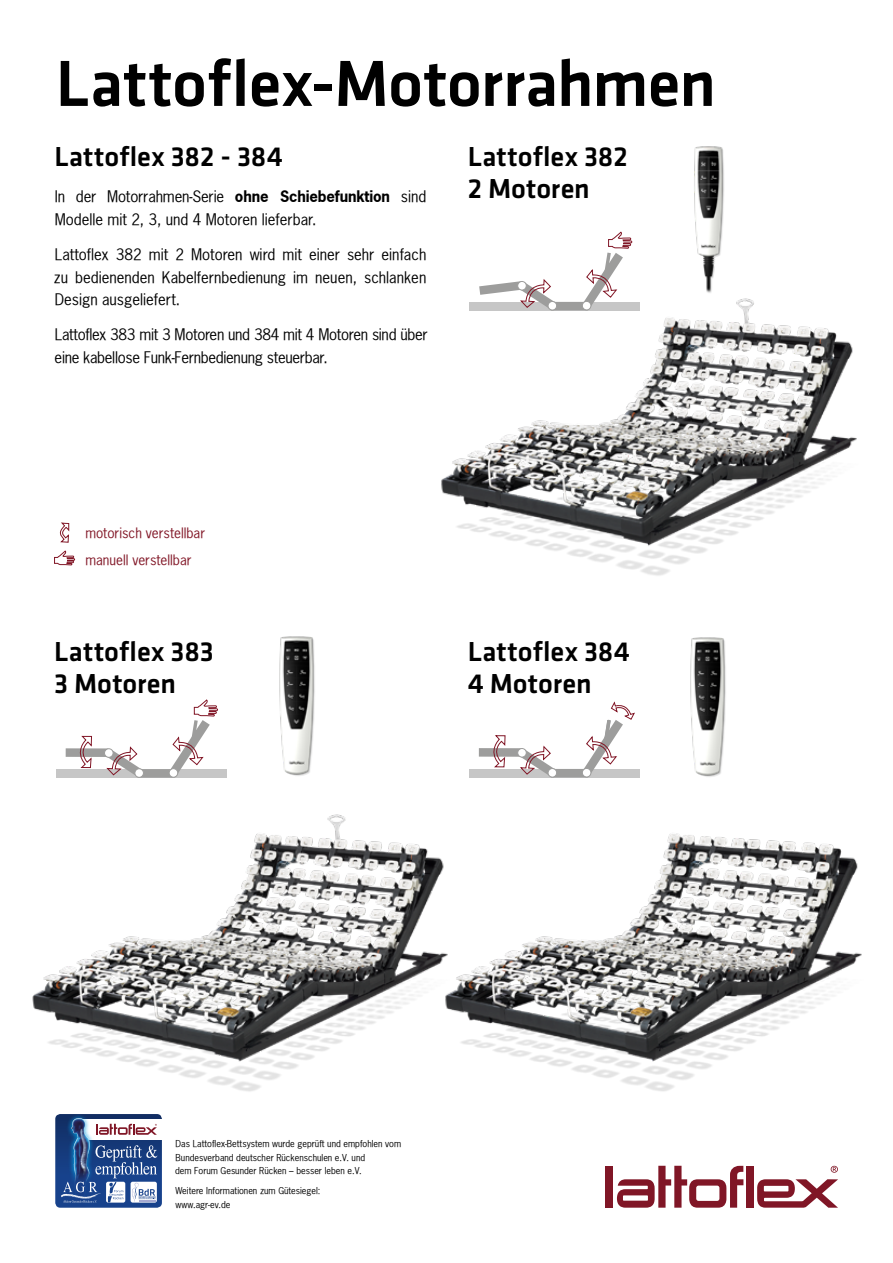
<style>
.page{position:relative;width:893px;height:1263px;background:#fff}
.page>*{position:absolute;margin:0;border:0;box-sizing:border-box;transform-origin:0 0}
.t1{font:500 67.5px "Klavika";letter-spacing:-.005em;color:#000}
.t2{font:500 28.5px/31.7px "Klavika";letter-spacing:.005em;color:#000}
.t3{font:15px/22.5px "News Gothic";letter-spacing:-.01em;color:#000}
.t4{font:13.5px "News Gothic";color:#811626}
.t5{font:9px/13.5px "News Gothic";color:#000}
.s1{font-weight:700}
</style>
<div class="page">
<svg style="left:55px;top:1114px;width:107px;height:94px"></svg>
<img style="left:441px;top:298px;width:416px;height:278px">
<img style="left:32px;top:814px;width:382px;height:278px">
<img style="left:414px;top:833px;width:448px;height:258px">
<div style="left:469px;top:302px;width:170px;height:8px;background:#c6c6c6"></div>
<div style="left:550px;top:302px;width:39px;height:8px;background:#9d9d9c;border-radius:2px"></div>
<div style="left:582px;top:301px;width:9px;height:10px;border:1px solid #9d9d9c;border-radius:50%"></div>
<div style="left:547px;top:301px;width:10px;height:10px;border:1px solid #9d9d9c;border-radius:50%"></div>
<svg style="left:479px;top:279px;width:77px;height:34px"></svg>
<svg style="left:582px;top:231px;width:50px;height:79px"></svg>
<div style="left:56px;top:769px;width:170px;height:9px;background:#c6c6c6"></div>
<div style="left:66px;top:748px;width:42px;height:9px;background:#9d9d9c"></div>
<div style="left:137px;top:769px;width:38px;height:9px;background:#9d9d9c;border-radius:2px"></div>
<div style="left:169px;top:768px;width:9px;height:10px;border:1px solid #9d9d9c;border-radius:50%"></div>
<div style="left:104px;top:748px;width:10px;height:10px;border:1px solid #9d9d9c;border-radius:50%"></div>
<div style="left:134px;top:768px;width:10px;height:10px;border:1px solid #9d9d9c;border-radius:50%"></div>
<svg style="left:107px;top:746px;width:36px;height:32px"></svg>
<svg style="left:74px;top:736px;width:18px;height:32px"></svg>
<svg style="left:169px;top:699px;width:49px;height:78px"></svg>
<div style="left:469px;top:769px;width:170px;height:8px;background:#c6c6c6"></div>
<div style="left:479px;top:748px;width:42px;height:9px;background:#9d9d9c"></div>
<div style="left:550px;top:769px;width:39px;height:8px;background:#9d9d9c;border-radius:2px"></div>
<div style="left:517px;top:748px;width:10px;height:10px;border:1px solid #9d9d9c;border-radius:50%"></div>
<div style="left:547px;top:768px;width:10px;height:10px;border:1px solid #9d9d9c;border-radius:50%"></div>
<svg style="left:520px;top:745px;width:36px;height:33px"></svg>
<svg style="left:487px;top:735px;width:19px;height:33px"></svg>
<svg style="left:583px;top:702px;width:52px;height:75px"></svg>
<img style="left:690px;top:637px;width:36px;height:140px">
<img style="left:279px;top:636px;width:36px;height:140px">
<img style="left:687px;top:146px;width:42px;height:153px">
<div style="left:605px;top:1166px;width:7px;height:42px;background:#801626"></div>
<svg style="left:831px;top:1166px;width:7px;height:7px"></svg>
<div style="left:747px;top:1166px;width:7px;height:42px;background:#801626"></div>
<svg style="left:757px;top:1179px;width:81px;height:29px"></svg>
<svg style="left:617px;top:1166px;width:126px;height:42px"></svg>
<svg style="left:54px;top:550px;width:21px;height:15px"></svg>
<svg style="left:59px;top:523px;width:10px;height:20px"></svg>
<h1 class="t1" style="left:56px;top:47px;width:662px">Lattoflex-Motorrahmen</h1>
<h2 class="t2" style="left:54px;top:141px;width:230px">Lattoflex 382 - 384</h2>
<p class="t3" style="left:55px;top:185px;width:373px">In der Motorrahmen-Serie <span class="s1">ohne Schiebefunktion</span> sind<br>Modelle mit 2, 3, und 4 Motoren lieferbar.</p>
<p class="t3" style="left:54px;top:243px;width:374px;text-align:justify">Lattoflex 382 mit 2 Motoren wird mit einer sehr einfach zu bedienenden Kabelfernbedienung im neuen, schlanken Design ausgeliefert.</p>
<p class="t3" style="left:55px;top:323px;width:375px">Lattoflex 383 mit 3 Motoren und 384 mit 4 Motoren sind über eine kabellose Funk-Fernbedienung steuerbar.</p>
<h2 class="t2" style="left:468px;top:141px;width:162px">Lattoflex 382<br>2 Motoren</h2>
<p class="t4" style="left:85px;top:525px;width:121px">motorisch verstellbar</p>
<p class="t4" style="left:85px;top:551px;width:108px">manuell verstellbar</p>
<h2 class="t2" style="left:54px;top:637px;width:161px">Lattoflex 383<br>3 Motoren</h2>
<h2 class="t2" style="left:468px;top:637px;width:164px">Lattoflex 384<br>4 Motoren</h2>
<p class="t5" style="left:175px;top:1137px;width:228px">Das Lattoflex-Bettsystem wurde geprüft und empfohlen vom<br>Bundesverband deutscher Rückenschulen e.V. und<br>dem Forum Gesunder Rücken – besser leben e.V.</p>
<p class="t5" style="left:175px;top:1184px;width:147px">Weitere Informationen zum Gütesiegel: www.agr-ev.de</p>
</div>
